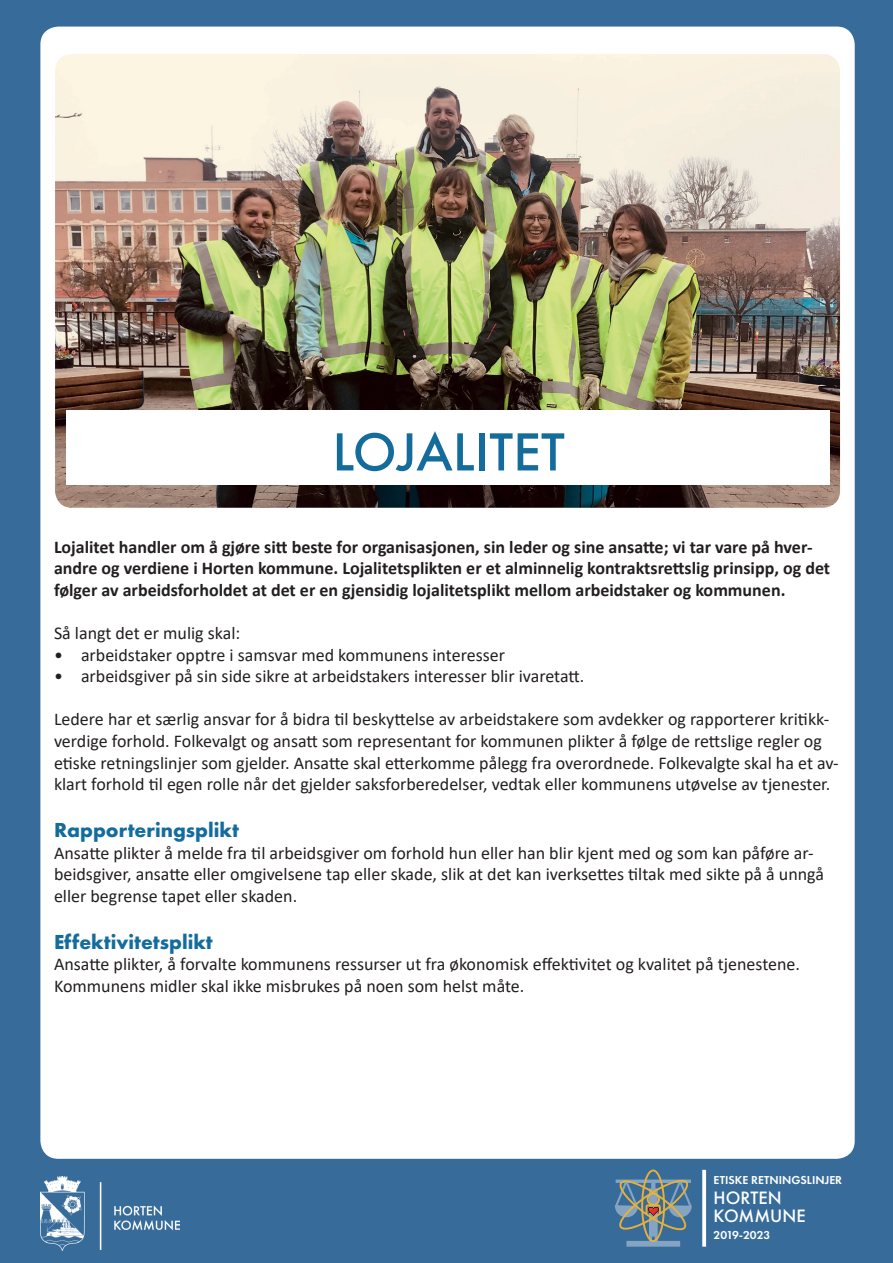
<style>
.page{position:relative;width:893px;height:1263px;background:#376b9a}
.page>*{position:absolute;margin:0;border:0;box-sizing:border-box;transform-origin:0 0}
.t1{font:500 55.65px "Futura PT";color:#136c9c}
.t2{font:700 21px "Futura PT";color:#136c9c}
.t3{font:500 18.6px/17.2px "Futura PT";color:#fff}
.t4{font:18px/21.6px "Calibri";color:#231f20}
.t5{font:700 18px/21.6px "Calibri";color:#231f20}
.t6{font:600 12px "Futura PT";color:#fff}
</style>
<div class="page">
<div style="left:40px;top:27px;width:815px;height:1132px;background:#fff;border-radius:18px"></div>
<hr style="left:651px;top:1183px;width:4px;height:53px;background:#84a4c1">
<hr style="left:655px;top:1188px;width:3px;height:54px;background:#fff">
<hr style="left:649px;top:1188px;width:3px;height:54px;background:#fff">
<div style="left:626px;top:1241px;width:54px;height:6px;background:#84a4c1"></div>
<div style="left:641px;top:1169px;width:24px;height:73px;border:2px solid #e6b039;border-radius:50%"></div>
<svg style="left:615px;top:1177px;width:77px;height:57px"></svg>
<svg style="left:702px;top:1170px;width:4px;height:77px"></svg>
<img style="left:40px;top:1176px;width:140px;height:75px">
<img style="left:55px;top:54px;width:785px;height:454px">
<div style="left:66px;top:411px;width:763px;height:74px;background:#fff"></div>
<h1 class="t1" style="left:332px;top:418px;width:234px">LOJALITET</h1>
<p class="t5" style="left:54px;top:535px;width:778px">Lojalitet handler om å gjøre sitt beste for organisasjonen, sin leder og sine ansatte; vi tar vare på hver&shy;andre og verdiene i Horten kommune. Lojalitetsplikten er et alminnelig kontraktsrettslig prinsipp, og det følger av arbeidsforholdet at det er en gjensidig lojalitetsplikt mellom arbeidstaker og kommunen.</p>
<p class="t4" style="left:54px;top:622px;width:188px">Så langt det er mulig skal:</p>
<p class="t4" style="left:54px;top:643px;width:452px">• arbeidstaker opptre i samsvar med kommunens interesser</p>
<p class="t4" style="left:54px;top:665px;width:532px">• arbeidsgiver på sin side sikre at arbeidstakers interesser blir ivaretatt.</p>
<p class="t4" style="left:54px;top:708px;width:786px">Ledere har et særlig ansvar for å bidra til beskyttelse av arbeidstakere som avdekker og rapporterer kritikk&shy;verdige forhold. Folkevalgt og ansatt som representant for kommunen plikter å følge de rettslige regler og etiske retningslinjer som gjelder. Ansatte skal etterkomme pålegg fra overordnede. Folkevalgte skal ha et av&shy;klart forhold til egen rolle når det gjelder saksforberedelser, vedtak eller kommunens utøvelse av tjenester.</p>
<p class="t2" style="left:54px;top:816px;width:186px">Rapporteringsplikt</p>
<p class="t4" style="left:54px;top:841px;width:772px">Ansatte plikter å melde fra til arbeidsgiver om forhold hun eller han blir kjent med og som kan påføre ar&shy;beidsgiver, ansatte eller omgivelsene tap eller skade, slik at det kan iverksettes tiltak med sikte på å unngå eller begrense tapet eller skaden.</p>
<p class="t2" style="left:54px;top:928px;width:160px">Effektivitetsplikt</p>
<p class="t4" style="left:54px;top:953px;width:748px">Ansatte plikter, å forvalte kommunens ressurser ut fra økonomisk effektivitet og kvalitet på tjenestene.<br>Kommunens midler skal ikke misbrukes på noen som helst måte.</p>
<p class="t6" style="left:714px;top:1173px;width:130px">ETISKE RETNINGSLINJER</p>
<p class="t3" style="left:714px;top:1189px;width:94px">HORTEN<br>KOMMUNE</p>
<p class="t6" style="left:714px;top:1227px;width:58px">2019-2023</p>
</div>
